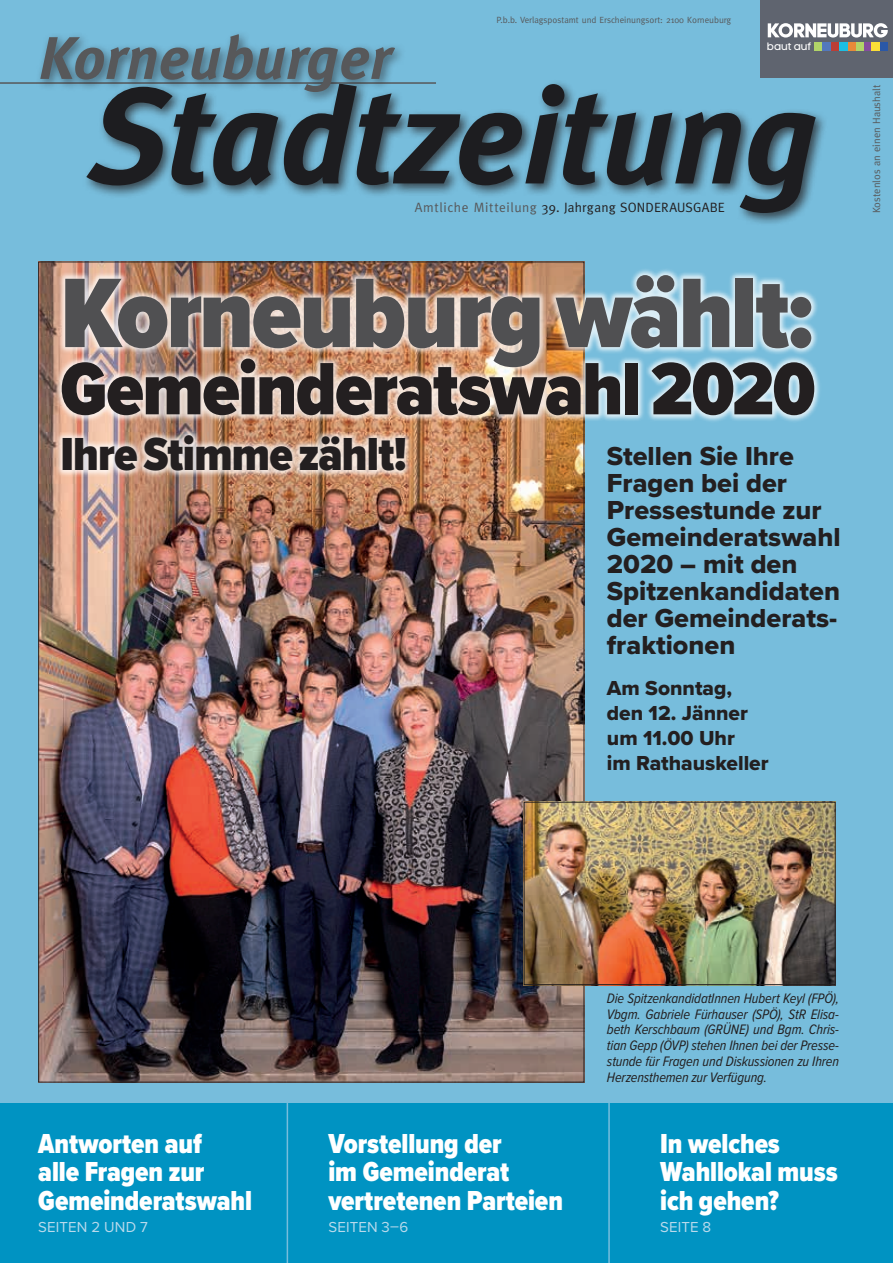
<style>
.page{position:relative;width:893px;height:1263px;background:#77bddc}
.page>*{position:absolute;margin:0;border:0;box-sizing:border-box;transform-origin:0 0}
.t1{font:italic 700 135px "Meta Plus";letter-spacing:-.01em;color:#1d1d20}
.t2{font:900 102.45px "Proxima Nova Cond";letter-spacing:-.025em;color:#505052}
.t3{font:900 76.8px "Proxima Nova Cond";letter-spacing:-.02em;color:#231f20}
.t4{font:italic 700 60px "Meta Plus";color:#57585a}
.t5{font:900 48px "Proxima Nova Cond";letter-spacing:-.015em;color:#231f20}
.t6{font:900 28.5px/28.5px "Proxima Nova Cond";letter-spacing:-.005em;color:#fff;scale:.96 1}
.t7{font:27px/27px "Proxima Nova Extrabld";color:#231f20}
.t8{font:21px/25.2px "Proxima Nova Extrabld";color:#231f20}
.t9{font:15px "Proxima Nova";letter-spacing:.01em;color:#badaec}
.t10{font:italic 14.25px/15.8px "Proxima Nova Cond";letter-spacing:-.01em;color:#231f20;text-align:justify}
.t11{font:13.5px "Meta";letter-spacing:.035em;color:#231f20}
.t12{font:10.65px "Code Pro LC";color:#fff}
.t13{font:10.5px "Meta";color:#57585a}
.t14{font:9px "Meta";color:#57585a}
.s1{color:#57585a}
</style>
<div class="page">
<div style="left:0;top:1103px;width:893px;height:160px;background:#0093c2"></div>
<hr style="left:287px;top:1103px;width:1px;height:160px;background:#77bddc">
<hr style="left:608px;top:1103px;width:2px;height:160px;background:#77bddc">
<div style="left:83px;top:79px;width:745px;height:147px;background:#231f20;opacity:.75"></div>
<hr style="left:0;top:82px;width:436px;height:2px;background:#57585a">
<div style="left:35px;top:29px;width:372px;height:75px;background:#231f20;opacity:.58"></div>
<div style="left:760px;top:0;width:133px;height:77px;background:#5f646f"></div>
<div style="left:863px;top:42px;width:9px;height:8px;background:#854c9e"></div>
<div style="left:855px;top:42px;width:8px;height:8px;background:#b1d468"></div>
<div style="left:847px;top:42px;width:8px;height:8px;background:#e78a39"></div>
<div style="left:880px;top:42px;width:8px;height:8px;background:#2a58a7"></div>
<div style="left:872px;top:42px;width:8px;height:8px;background:#fbde37"></div>
<div style="left:814px;top:42px;width:9px;height:8px;background:#b1d468"></div>
<div style="left:839px;top:42px;width:8px;height:8px;background:#1cbfe4"></div>
<div style="left:831px;top:42px;width:8px;height:8px;background:#bb3e35"></div>
<div style="left:823px;top:42px;width:8px;height:8px;background:#5378bc"></div>
<svg style="left:768px;top:23px;width:120px;height:15px"></svg>
<img style="left:40px;top:264px;width:542px;height:816px">
<div style="left:54px;top:268px;width:768px;height:210px;background:#fff;opacity:.75"></div>
<img style="left:526px;top:804px;width:308px;height:179px">
<div style="left:524px;top:802px;width:312px;height:183px;border:1px solid #231f20"></div>
<p class="t14" style="left:497px;top:15px;width:236px">P.b.b. Verlagspostamt und Erscheinungsort: 2100 Korneuburg</p>
<h3 class="t4" style="left:38px;top:23px;width:354px">Korneuburger</h3>
<p class="t12" style="left:767px;top:40px;width:46px">baut auf</p>
<h1 class="t1" style="left:89px;top:58px;width:731px">Stadtzeitung</h1>
<p class="t11" style="left:415px;top:199px;width:312px"><span class="s1">Amtliche Mitteilung</span> 39. Jahrgang SONDERAUSGABE</p>
<h2 class="t2" style="left:60px;top:238px;width:755px">Korneuburg wählt:</h2>
<h3 class="t3" style="left:60px;top:332px;width:757px">Gemeinderatswahl 2020</h3>
<h3 class="t5" style="left:60px;top:419px;width:348px">Ihre Stimme zählt!</h3>
<h3 class="t7" style="left:607px;top:442px;width:235px">Stellen Sie Ihre<br>Fragen bei der<br>Pressestunde zur<br>Gemeinderatswahl<br>2020 – mit den<br>Spitzenkandidaten der Gemeinderats&shy;fraktionen</h3>
<h3 class="t8" style="left:607px;top:675px;width:163px">Am Sonntag, den 12. Jänner um 11.00 Uhr<br>im Rathauskeller</h3>
<p class="t13" style="left:870px;top:213px;width:130px;rotate:-90deg">Kostenlos an einen Haushalt</p>
<h3 class="t6" style="left:38px;top:1129px;width:224px">Antworten auf<br>alle Fragen zur<br>Gemeinderatswahl</h3>
<p class="t9" style="left:38px;top:1216px;width:111px">SEITEN 2 UND 7</p>
<h3 class="t6" style="left:328px;top:1129px;width:246px">Vorstellung der<br>im Gemeinderat vertretenen Parteien</h3>
<p class="t9" style="left:328px;top:1216px;width:81px">SEITEN 3–6</p>
<p class="t10" style="left:607px;top:989px;width:234px">Die SpitzenkandidatInnen Hubert Keyl (FPÖ), Vbgm. Gabriele Fürhauser (SPÖ), StR Elisa&shy;beth Kerschbaum (GRÜNE) und Bgm. Chris&shy;tian Gepp (ÖVP) stehen Ihnen bei der Presse&shy;stunde für Fragen und Diskussionen zu Ihren Herzensthemen zur Verfügung.</p>
<h3 class="t6" style="left:660px;top:1129px;width:186px">In welches<br>Wahllokal muss ich gehen?</h3>
<p class="t9" style="left:660px;top:1216px;width:53px">SEITE 8</p>
</div>
